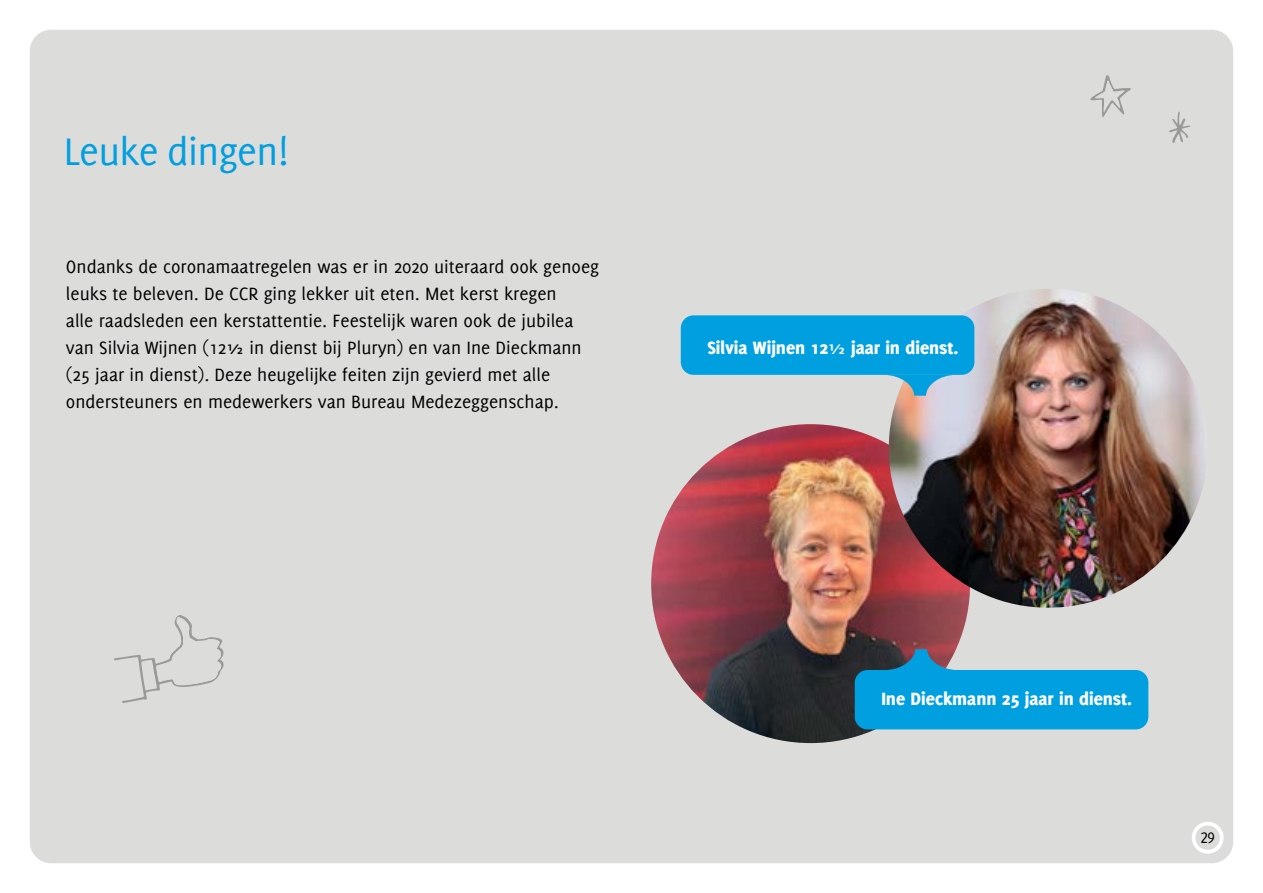
<style>
.page{position:relative;width:1263px;height:893px;background:#fff}
.page>*{position:absolute;margin:0;border:0;box-sizing:border-box;transform-origin:0 0}
.t1{font:42px "Delicious";letter-spacing:-.015em;color:#009fe0}
.t2{font:19.5px/27px "Delicious";color:#000}
.t3{font:800 19.5px "Delicious";color:#fff}
.t4{font:16.5px "Delicious Small Caps";color:#000}
</style>
<div class="page">
<div style="left:30px;top:30px;width:1203px;height:833px;background:#dcdcdb;border-radius:21px"></div>
<svg style="left:1169px;top:112px;width:21px;height:31px"></svg>
<svg style="left:1090px;top:75px;width:41px;height:42px"></svg>
<img style="left:651px;top:424px;width:319px;height:319px;border-radius:159px">
<img style="left:889px;top:289px;width:319px;height:319px;border-radius:159px">
<svg style="left:114px;top:615px;width:110px;height:88px"></svg>
<div style="left:855px;top:670px;width:293px;height:59px;background:#009fe0;border-radius:13px"></div>
<svg style="left:884px;top:649px;width:72px;height:21px"></svg>
<div style="left:681px;top:315px;width:293px;height:60px;background:#009fe0;border-radius:13px"></div>
<svg style="left:887px;top:375px;width:69px;height:21px"></svg>
<div style="left:1192px;top:822px;width:32px;height:32px;border:4px solid #fff;border-radius:50%"></div>
<h1 class="t1" style="left:64px;top:127px;width:226px">Leuke dingen!</h1>
<p class="t2" style="left:66px;top:253px;width:535px">Ondanks de coronamaatregelen was er in 2020 uiteraard ook genoeg leuks te beleven. De CCR ging lekker uit eten. Met kerst kregen<br>alle raadsleden een kerstattentie. Feestelijk waren ook de jubilea van Silvia Wijnen (12½ in dienst bij Pluryn) en van Ine Dieckmann (25 jaar in dienst). Deze heugelijke feiten zijn gevierd met alle ondersteuners en medewerkers van Bureau Medezeggenschap.</p>
<p class="t3" style="left:707px;top:336px;width:253px">Silvia Wijnen 12½ jaar in dienst.</p>
<p class="t3" style="left:881px;top:687px;width:252px">Ine Dieckmann 25 jaar in dienst.</p>
<p class="t4" style="left:1200px;top:827px;width:16px">29</p>
</div>
